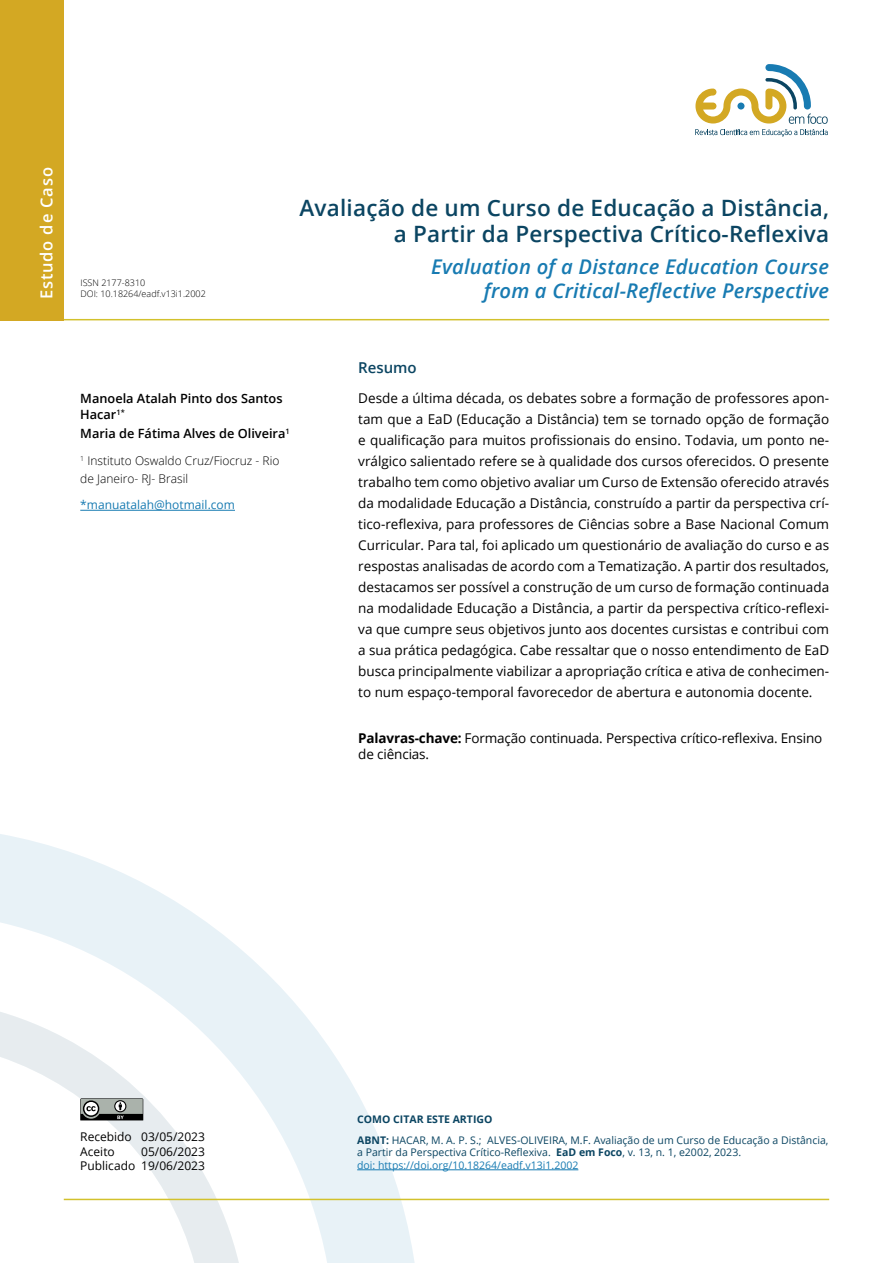
<style>
.page{position:relative;width:893px;height:1263px;background:#fff}
.page>*{position:absolute;margin:0;border:0;box-sizing:border-box;transform-origin:0 0}
.t1{font:600 22.5px/25.5px "Open Sans";letter-spacing:.01em;color:#0b4562;text-align:right}
.t2{font:italic 600 20.25px "Open Sans";letter-spacing:.01em;color:#187bb2}
.t3{font:600 16.5px "Open Sans";letter-spacing:.05em;color:#fff}
.t4{font:600 15px "Open Sans";color:#0b4562}
.t5{font:13.5px/21px "Open Sans";letter-spacing:-.01em;color:#000;text-align:justify}
.t6{font:600 12.75px/15.3px "Open Sans";color:#000}
.t7{font:12px/14.4px "Open Sans";color:#000}
.t8{font:300 12px/18px "Open Sans";color:#000}
.t9{font:12px "Open Sans";color:#187bb2}
.t10{font:10.5px/21.1px "Open Sans";color:#0b4562}
.t11{font:300 9px/10.8px "Open Sans";color:#000}
.s1{font-weight:700}
.s2{color:#187bb2}
</style>
<div class="page">
<hr style="left:0;top:319px;width:829px;height:1px;background:#d2c12c">
<svg style="left:0;top:834px;width:415px;height:429px"></svg>
<hr style="left:64px;top:1199px;width:765px;height:1px;background:#d2c12c">
<div style="left:0;top:0;width:64px;height:320px;background:#d3a823"></div>
<svg style="left:80px;top:1098px;width:69px;height:28px;background:#959897"></svg>
<hr style="left:357px;top:1169px;width:221px;height:1px;background:#187bb2">
<svg style="left:695px;top:64px;width:133px;height:72px"></svg>
<hr style="left:80px;top:510px;width:155px;height:1px;background:#187bb2">
<p class="t3" style="left:35px;top:299px;width:133px;rotate:-90deg">Estudo de Caso</p>
<p class="t11" style="left:80px;top:277px;width:127px">ISSN 2177-8310<br>DOI: 10.18264/eadf.v13i1.2002</p>
<h1 class="t1" style="left:299px;top:195px;width:531px">Avaliação de um Curso de Educação a Distância, a Partir da Perspectiva Crítico-Reflexiva</h1>
<h2 class="t2" style="left:431px;top:253px;width:399px">Evaluation of a Distance Education Course</h2>
<h2 class="t2" style="left:484px;top:277px;width:347px">from a Critical-Reflective Perspective</h2>
<p class="t6" style="left:80px;top:391px;width:204px">Manoela Atalah Pinto dos Santos<br>Hacar<sup>1*</sup></p>
<p class="t6" style="left:80px;top:426px;width:211px">Maria de Fátima Alves de Oliveira<sup>1</sup></p>
<p class="t8" style="left:80px;top:451px;width:201px"><sup>1</sup> Instituto Oswaldo Cruz/Fiocruz - Rio de Janeiro- RJ- Brasil</p>
<p class="t9" style="left:80px;top:497px;width:156px">*manuatalah@hotmail.com</p>
<p class="t4" style="left:358px;top:357px;width:60px">Resumo</p>
<p class="t5" style="left:358px;top:387px;width:472px">Desde a última década, os debates sobre a formação de professores apon&shy;tam que a EaD (Educação a Distância) tem se tornado opção de formação e qualificação para muitos profissionais do ensino. Todavia, um ponto ne&shy;vrálgico salientado refere se à qualidade dos cursos oferecidos. O presente trabalho tem como objetivo avaliar um Curso de Extensão oferecido através da modalidade Educação a Distância, construído a partir da perspectiva crí&shy;tico-reflexiva, para professores de Ciências sobre a Base Nacional Comum Curricular. Para tal, foi aplicado um questionário de avaliação do curso e as respostas analisadas de acordo com a Tematização. A partir dos resultados, destacamos ser possível a construção de um curso de formação continuada na modalidade Educação a Distância, a partir da perspectiva crítico-reflexi&shy;va que cumpre seus objetivos junto aos docentes cursistas e contribui com a sua prática pedagógica. Cabe ressaltar que o nosso entendimento de EaD busca principalmente viabilizar a apropriação crítica e ativa de conhecimen&shy;to num espaço-temporal favorecedor de abertura e autonomia docente.</p>
<p class="t5" style="left:358px;top:729px;width:466px;line-height:16.2px"><span class="s1">Palavras-chave:</span> Formação continuada. Perspectiva crítico-reflexiva. Ensino de ciências.</p>
<p class="t7" style="left:80px;top:1129px;width:126px">Recebido 03/05/2023<br>Aceito</p>
<p class="t7" style="left:80px;top:1144px;width:126px;text-align:right">05/06/2023<br>Publicado 19/06/2023</p>
<p class="t10" style="left:357px;top:1108px;width:473px"><span class="s1">COMO CITAR ESTE ARTIGO<br>ABNT:</span> HACAR, M. A. P. S.; ALVES-OLIVEIRA, M.F. Avaliação de um Curso de Educação a Distância,</p>
<p class="t10" style="left:357px;top:1146px;width:385px;line-height:12.6px">a Partir da Perspectiva Crítico-Reflexiva. <span class="s1">EaD em Foco</span>, v. 13, n. 1, e2002, 2023. <span class="s2">doi: https://doi.org/10.18264/eadf.v13i1.2002</span></p>
</div>
